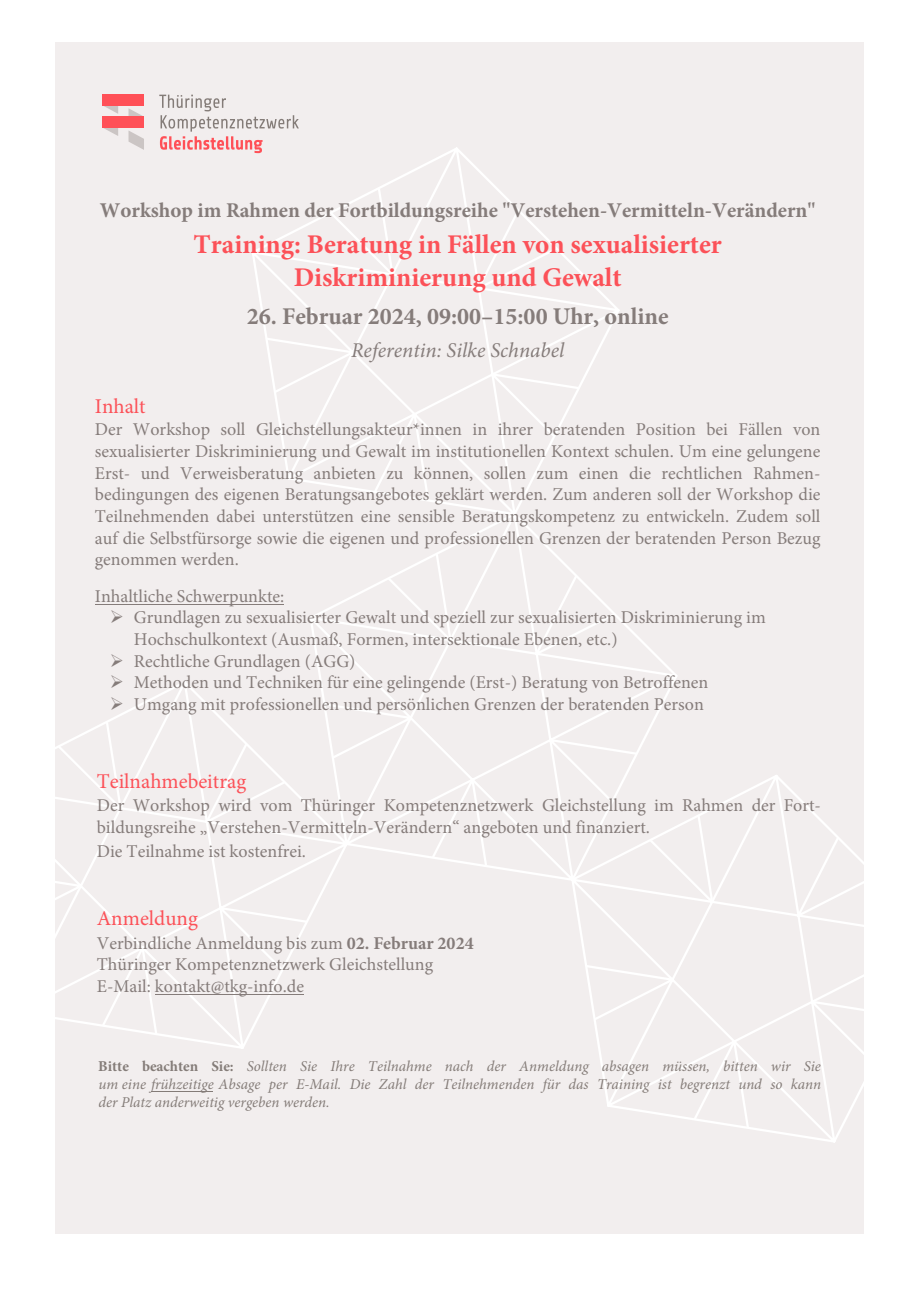
<style>
.page{position:relative;width:919px;height:1289px;background:#fff}
.page>*{position:absolute;margin:0;border:0;box-sizing:border-box;transform-origin:0 0}
.t1{font:700 27px/32.7px "Minion Pro";color:#fc5158;text-align:center}
.t2{font:700 24px "Minion Pro";color:#857c7a}
.t3{font:700 21px "Minion Pro";color:#857c7a}
.t4{font:21px "Minion Pro";color:#fc5158}
.t5{font:italic 21px "Minion Pro";color:#857c7a}
.t6{font:18px/21.6px "Minion Pro";color:#857c7a}
.t7{font:italic 15px/17.9px "Minion Pro";color:#847c78;text-align:justify}
.s1{font-weight:700}
.s2{font-weight:700;font-style:normal}
</style>
<div class="page">
<div style="left:55px;top:43px;width:808px;height:1190px;background:#f2eeee"></div>
<svg style="left:310px;top:520px;width:367px;height:360px"></svg>
<svg style="left:322px;top:552px;width:316px;height:316px"></svg>
<svg style="left:109px;top:679px;width:244px;height:370px"></svg>
<svg style="left:55px;top:720px;width:254px;height:315px"></svg>
<svg style="left:566px;top:772px;width:298px;height:375px"></svg>
<svg style="left:584px;top:813px;width:280px;height:316px"></svg>
<svg style="left:252px;top:147px;width:368px;height:373px"></svg>
<svg style="left:264px;top:186px;width:316px;height:316px"></svg>
<svg style="left:159px;top:95px;width:140px;height:58px"></svg>
<svg style="left:103px;top:105px;width:15px;height:9px"></svg>
<svg style="left:128px;top:108px;width:16px;height:9px"></svg>
<svg style="left:104px;top:128px;width:14px;height:8px"></svg>
<svg style="left:128px;top:131px;width:16px;height:19px"></svg>
<div style="left:103px;top:94px;width:41px;height:11px;background:#ff5057"></div>
<div style="left:103px;top:117px;width:41px;height:11px;background:#ff5057"></div>
<hr style="left:95px;top:604px;width:189px;height:1px;background:#857c7a">
<hr style="left:151px;top:1090px;width:62px;height:1px;background:#847c78">
<hr style="left:155px;top:993px;width:149px;height:1px;background:#857c7a">
<p class="t3" style="left:100px;top:195px;width:717px">Workshop im Rahmen der Fortbildungsreihe "Verstehen-Vermitteln-Verändern"</p>
<h1 class="t1" style="left:193px;top:228px;width:529px">Training: Beratung in Fällen von sexualisierter<br>Diskriminierung und Gewalt</h1>
<h2 class="t2" style="left:247px;top:299px;width:423px">26. Februar 2024, 09:00–15:00 Uhr, online</h2>
<p class="t5" style="left:351px;top:336px;width:215px">Referentin: Silke Schnabel</p>
<p class="t4" style="left:95px;top:392px;width:52px">Inhalt</p>
<p class="t6" style="left:95px;top:419px;width:727px;text-align:justify">Der Workshop soll Gleichstellungsakteur*innen in ihrer beratenden Position bei Fällen von sexualisierter Diskriminierung und Gewalt im institutionellen Kontext schulen. Um eine gelungene Erst- und Verweisberatung anbieten zu können, sollen zum einen die rechtlichen Rahmen&shy;bedingungen des eigenen Beratungsangebotes geklärt werden. Zum anderen soll der Workshop die Teilnehmenden dabei unterstützen eine sensible Beratungskompetenz zu entwickeln. Zudem soll auf die Selbstfürsorge sowie die eigenen und professionellen Grenzen der beratenden Person Bezug genommen werden.</p>
<p class="t6" style="left:95px;top:585px;width:191px">Inhaltliche Schwerpunkte:</p>
<p class="t6" style="left:134px;top:607px;width:633px;text-indent:-24px">➢ Grundlagen zu sexualisierter Gewalt und speziell zur sexualisierten Diskriminierung im<br>Hochschulkontext (Ausmaß, Formen, intersektionale Ebenen, etc.)</p>
<p class="t6" style="left:110px;top:650px;width:247px">➢ Rechtliche Grundlagen (AGG)</p>
<p class="t6" style="left:110px;top:671px;width:600px">➢ Methoden und Techniken für eine gelingende (Erst-) Beratung von Betroffenen</p>
<p class="t6" style="left:110px;top:693px;width:595px">➢ Umgang mit professionellen und persönlichen Grenzen der beratenden Person</p>
<p class="t4" style="left:97px;top:767px;width:151px">Teilnahmebeitrag</p>
<p class="t6" style="left:97px;top:794px;width:725px">Der Workshop wird vom Thüringer Kompetenznetzwerk Gleichstellung im Rahmen der Fort&shy;bildungsreihe „Verstehen-Vermitteln-Verändern“ angeboten und finanziert.</p>
<p class="t6" style="left:97px;top:840px;width:211px">Die Teilnahme ist kostenfrei.</p>
<p class="t4" style="left:97px;top:904px;width:102px">Anmeldung</p>
<p class="t6" style="left:97px;top:932px;width:378px">Verbindliche Anmeldung bis zum <span class="s1">02. Februar 2024<br></span>Thüringer Kompetenznetzwerk Gleichstellung<br>E-Mail: kontakt@tkg-info.de</p>
<p class="t7" style="left:98px;top:1057px;width:724px"><span class="s2">Bitte beachten Sie:</span> Sollten Sie Ihre Teilnahme nach der Anmeldung absagen müssen, bitten wir Sie um eine frühzeitige Absage per E-Mail. Die Zahl der Teilnehmenden für das Training ist begrenzt und so kann der Platz anderweitig vergeben werden.</p>
</div>
